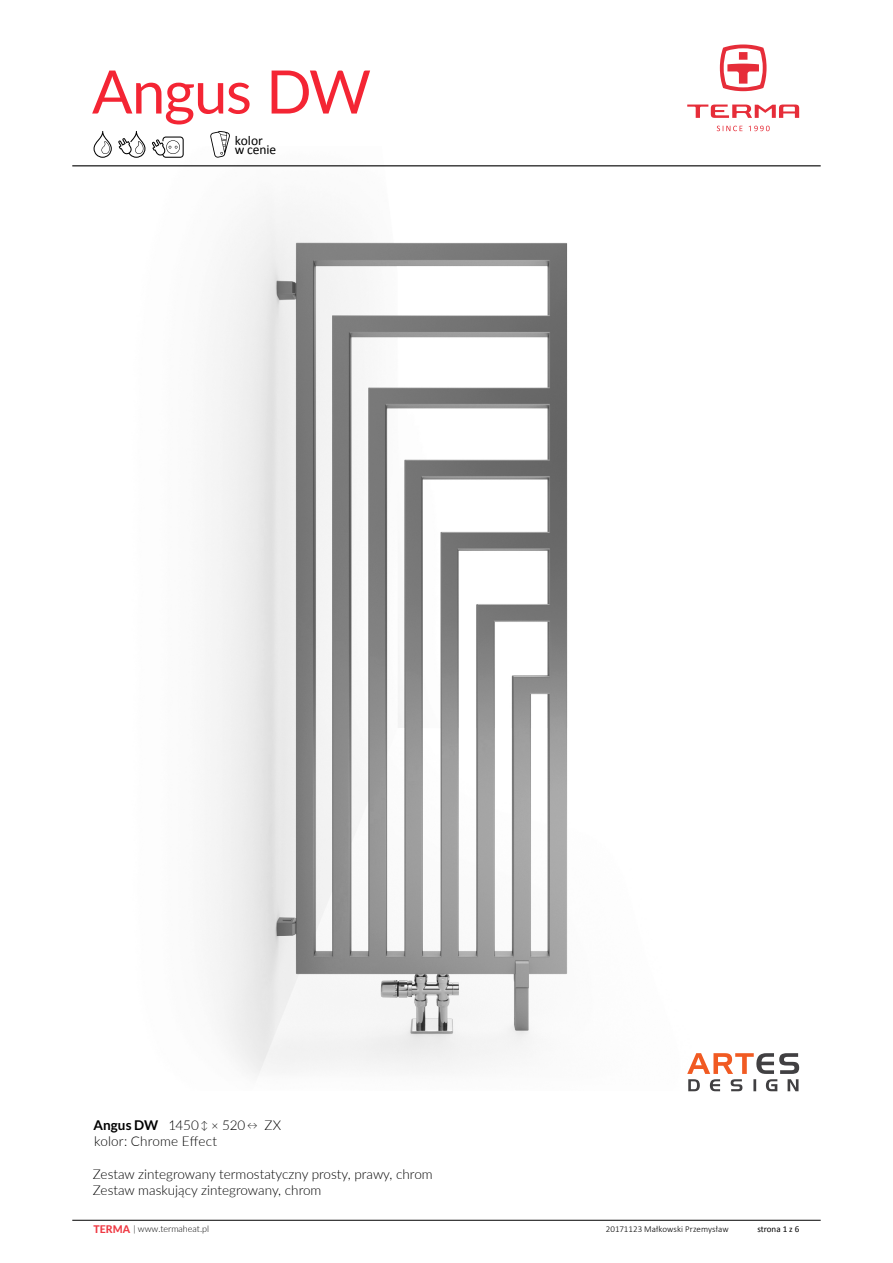
<style>
.page{position:relative;width:893px;height:1263px;background:#fff}
.page>*{position:absolute;margin:0;border:0;box-sizing:border-box;transform-origin:0 0}
.t1{font:60px "Lato";letter-spacing:-.025em;color:#f42534}
.opisy_zdjęć{font:300 13.5px/16.2px "Lato";color:#000}
.t2{font:13.5px "Calibri";color:#000}
.Tekst_-_czarny{font:300 9px "Calibri";letter-spacing:.005em;color:#000}
.Nazwa{font:300 9px "Lato";color:#000}
.Stopka{font:9px "Calibri";color:#000}
.s1{font-weight:700}
.s2{font-size:10.5px}
.s3{font-size:12px}
.s4{font-weight:800;font-size:10.5px;color:#ef3a44}
</style>
<div class="page">
<hr style="left:72px;top:165px;width:749px;height:1px;background:#000">
<img style="left:106px;top:147px;width:671px;height:928px">
<svg style="left:94px;top:131px;width:18px;height:27px"></svg>
<svg style="left:118px;top:131px;width:27px;height:27px"></svg>
<svg style="left:152px;top:137px;width:32px;height:21px"></svg>
<svg style="left:210px;top:131px;width:20px;height:27px"></svg>
<hr style="left:72px;top:1220px;width:749px;height:1px;background:#000">
<svg style="left:720px;top:44px;width:46px;height:47px"></svg>
<svg style="left:687px;top:105px;width:112px;height:13px"></svg>
<svg style="left:717px;top:126px;width:25px;height:5px"></svg>
<svg style="left:749px;top:126px;width:21px;height:5px"></svg>
<svg style="left:687px;top:1053px;width:112px;height:38px"></svg>
<h1 class="t1" style="left:92px;top:49px;width:281px">Angus DW</h1>
<p class="t2" style="left:235px;top:132px;width:29px">kolor</p>
<p class="t2" style="left:235px;top:141px;width:43px">w cenie</p>
<p class="opisy_zdjęć" style="left:93px;top:1117px;width:190px"><span class="s1">Angus DW</span> 1450 <span class="s2">↕</span> <span class="s3">×</span> 520 <span class="s2">↔</span> ZX</p>
<p class="opisy_zdjęć" style="left:94px;top:1133px;width:124px">kolor: Chrome Effect</p>
<p class="opisy_zdjęć" style="left:93px;top:1165px;width:341px">Zestaw zintegrowany termostatyczny prosty, prawy, chrom<br>Zestaw maskujący zintegrowany, chrom</p>
<p class="Nazwa" style="left:94px;top:1222px;width:117px"><span class="s4">TERMA</span> | www.termaheat.pl</p>
<p class="Tekst_-_czarny" style="left:606px;top:1223px;width:124px">20171123 Małkowski Przemysław</p>
<p class="Stopka" style="left:757px;top:1223px;width:43px">strona 1 z 6</p>
</div>
